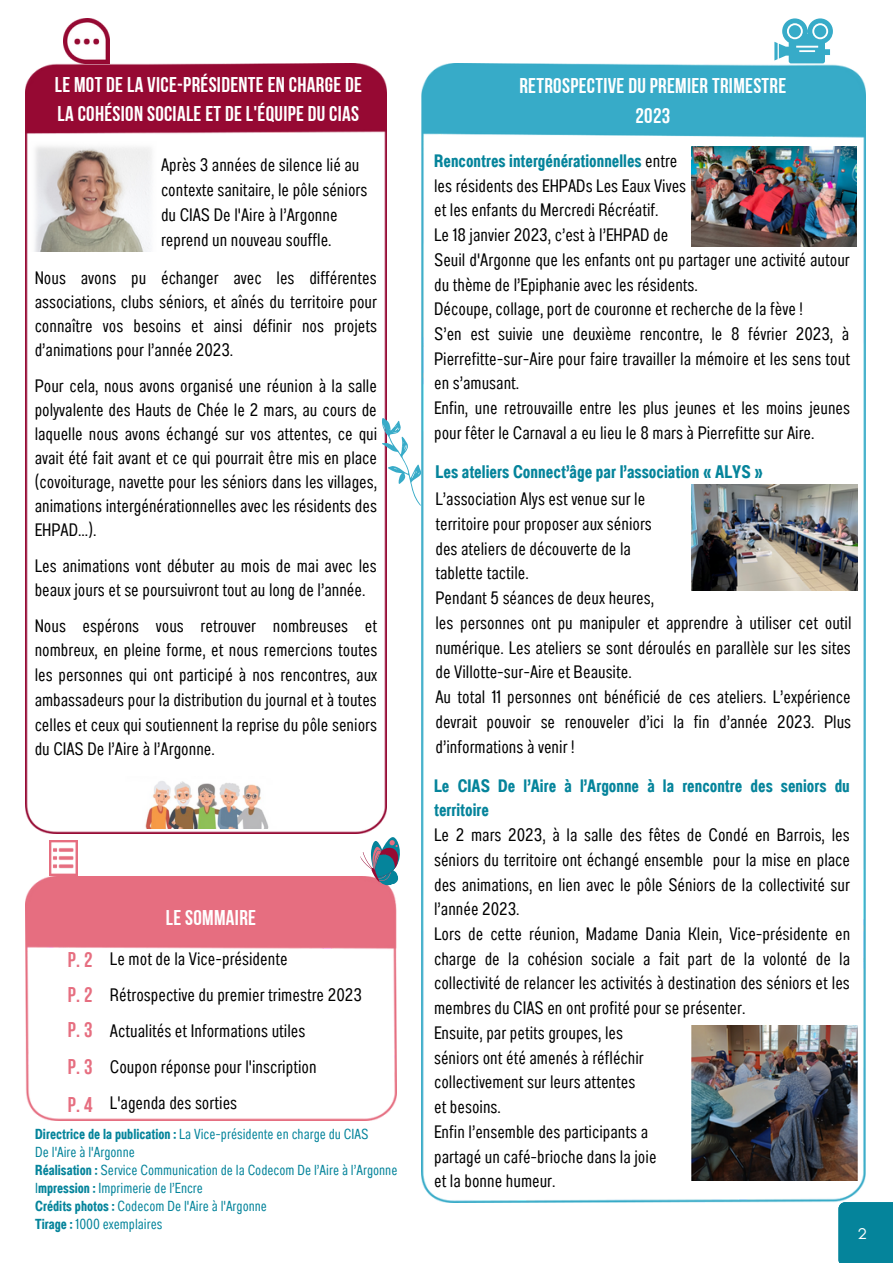
<style>
.page{position:relative;width:893px;height:1264px;background:#fff}
.page>*{position:absolute;margin:0;border:0;box-sizing:border-box;transform-origin:0 0}
.t1{font:21.3px/29.2px "Bebas Neue Cyrillic";letter-spacing:.015em;color:#fff}
.t2{font:21.3px "Bebas Neue Cyrillic";color:#e66e80}
.t3{font:18.15px "Anantason Bold Wd 50";color:#05849b}
.t4{font:18px/24.8px "Anantason Wd 50";color:#000;text-align:justify}
.t5{font:18px/24.8px "Anantason Bold Wd 50";color:#05849b}
.t6{font:15.9px "Glacial Indifference";color:#fff}
.t7{font:14.55px "Anantason Wd 50";color:#05849b}
.s1{font-family:"Anantason Bold Wd 50"}
.s2{font-family:"Anantason Wd 50";color:#000}
</style>
<div class="page">
<img style="left:63px;top:18px;width:46px;height:45px">
<img style="left:49px;top:841px;width:29px;height:34px">
<div style="left:838px;top:1202px;width:54px;height:60px;background:#05849b"></div>
<img style="left:26px;top:63px;width:360px;height:770px">
<img style="left:124px;top:776px;width:164px;height:52px">
<img style="left:421px;top:63px;width:444px;height:1139px">
<svg style="left:774px;top:18px;width:58px;height:45px"></svg>
<div style="left:788px;top:25px;width:12px;height:12px;background:#37abc8;border-radius:50%"></div>
<img style="left:691px;top:146px;width:165px;height:100px">
<img style="left:691px;top:484px;width:166px;height:106px">
<img style="left:26px;top:876px;width:370px;height:244px">
<svg style="left:359px;top:837px;width:41px;height:51px"></svg>
<img style="left:691px;top:1025px;width:166px;height:155px">
<img style="left:30px;top:141px;width:127px;height:110px">
<svg style="left:382px;top:418px;width:39px;height:87px"></svg>
<p class="t1" style="left:55px;top:72px;width:309px">LE MOT DE LA VICE-PRÉSIDENTE EN CHARGE DE<br>LA COHÉSION SOCIALE ET DE L'ÉQUIPE DU CIAS</p>
<p class="t4" style="left:161px;top:153px;width:200px">Après 3 années de silence lié au</p>
<p class="t4" style="left:161px;top:177px;width:208px">contexte sanitaire, le pôle séniors</p>
<p class="t4" style="left:161px;top:202px;width:178px">du CIAS De l'Aire à l’Argonne</p>
<p class="t4" style="left:161px;top:227px;width:172px">reprend un nouveau souffle.</p>
<p class="t4" style="left:35px;top:266px;width:344px;line-height:24px">Nous avons pu échanger avec les différentes associations, clubs séniors, et aînés du territoire pour connaître vos besoins et ainsi définir nos projets d’animations pour l’année 2023.</p>
<p class="t4" style="left:35px;top:373px;width:344px;line-height:24px">Pour cela, nous avons organisé une réunion à la salle polyvalente des Hauts de Chée le 2 mars, au cours de laquelle nous avons échangé sur vos attentes, ce qui avait été fait avant et ce qui pourrait être mis en place (covoiturage, navette pour les séniors dans les villages, animations intergénérationnelles avec les résidents des EHPAD...).</p>
<p class="t4" style="left:35px;top:553px;width:343px;line-height:24px">Les animations vont débuter au mois de mai avec les beaux jours et se poursuivront tout au long de l’année.</p>
<p class="t4" style="left:35px;top:613px;width:344px">Nous espérons vous retrouver nombreuses et nombreux, en pleine forme, et nous remercions toutes les personnes qui ont participé à nos rencontres, aux ambassadeurs pour la distribution du journal et à toutes celles et ceux qui soutiennent la reprise du pôle seniors du CIAS De l’Aire à l’Argonne.</p>
<p class="t2" style="left:68px;top:950px;width:26px">P.2</p>
<p class="t2" style="left:68px;top:985px;width:26px">P.2</p>
<p class="t2" style="left:68px;top:1020px;width:26px">P.3</p>
<p class="t2" style="left:68px;top:1058px;width:26px">P.3</p>
<p class="t2" style="left:68px;top:1095px;width:26px">P.4</p>
<p class="t1" style="left:166px;top:904px;width:92px">LE SOMMAIRE</p>
<p class="t4" style="left:110px;top:946px;width:179px">Le mot de la Vice-présidente</p>
<p class="t4" style="left:110px;top:982px;width:253px">Rétrospective du premier trimestre 2023</p>
<p class="t4" style="left:110px;top:1018px;width:197px">Actualités et Informations utiles</p>
<p class="t4" style="left:110px;top:1054px;width:208px">Coupon réponse pour l'inscription</p>
<p class="t4" style="left:110px;top:1090px;width:129px">L'agenda des sorties</p>
<p class="t7" style="left:35px;top:1125px;width:335px"><span class="s1">Directrice de la publication :</span> La Vice-présidente en charge du CIAS</p>
<p class="t7" style="left:35px;top:1143px;width:101px">De l'Aire à l'Argonne</p>
<p class="t7" style="left:35px;top:1161px;width:364px"><span class="s1">Réalisation :</span> Service Communication de la Codecom De l’Aire à l’Argonne</p>
<p class="t7" style="left:35px;top:1179px;width:169px">I<span class="s1">mpression :</span> Imprimerie de l’Encre</p>
<p class="t7" style="left:35px;top:1197px;width:233px"><span class="s1">Crédits photos :</span> Codecom De l'Aire à l'Argonne</p>
<p class="t7" style="left:35px;top:1215px;width:129px"><span class="s1">Tirage :</span> 1000 exemplaires</p>
<p class="t1" style="left:519px;top:73px;width:268px">RETROSPECTIVE DU PREMIER TRIMESTRE</p>
<p class="t1" style="left:635px;top:103px;width:36px">2023</p>
<p class="t5" style="left:434px;top:148px;width:245px">Rencontres intergénérationnelles <span class="s2">entre</span></p>
<p class="t4" style="left:434px;top:173px;width:253px">les résidents des EHPADs Les Eaux Vives</p>
<p class="t4" style="left:434px;top:198px;width:226px">et les enfants du Mercredi Récréatif.</p>
<p class="t4" style="left:434px;top:222px;width:236px">Le 18 janvier 2023, c’est à l’EHPAD de</p>
<p class="t4" style="left:434px;top:247px;width:417px">Seuil d'Argonne que les enfants ont pu partager une activité autour du thème de l’Epiphanie avec les résidents.</p>
<p class="t4" style="left:434px;top:297px;width:370px">Découpe, collage, port de couronne et recherche de la fève !</p>
<p class="t4" style="left:434px;top:321px;width:417px">S’en est suivie une deuxième rencontre, le 8 février 2023, à Pierrefitte-sur-Aire pour faire travailler la mémoire et les sens tout en s’amusant.</p>
<p class="t4" style="left:434px;top:395px;width:417px">Enfin, une retrouvaille entre les plus jeunes et les moins jeunes pour fêter le Carnaval a eu lieu le 8 mars à Pierrefitte sur Aire.</p>
<p class="t3" style="left:435px;top:461px;width:329px">Les ateliers Connect’âge par l’association « ALYS »</p>
<p class="t4" style="left:435px;top:486px;width:211px">L’association Alys est venue sur le</p>
<p class="t4" style="left:435px;top:511px;width:218px">territoire pour proposer aux séniors</p>
<p class="t4" style="left:435px;top:536px;width:197px">des ateliers de découverte de la</p>
<p class="t4" style="left:435px;top:560px;width:95px">tablette tactile.</p>
<p class="t4" style="left:435px;top:585px;width:220px">Pendant 5 séances de deux heures,</p>
<p class="t4" style="left:435px;top:610px;width:417px">les personnes ont pu manipuler et apprendre à utiliser cet outil numérique. Les ateliers se sont déroulés en parallèle sur les sites de Villotte-sur-Aire et Beausite.</p>
<p class="t4" style="left:435px;top:684px;width:417px">Au total 11 personnes ont bénéficié de ces ateliers. L’expérience devrait pouvoir se renouveler d’ici la fin d’année 2023. Plus d’informations à venir !</p>
<p class="t5" style="left:434px;top:773px;width:417px">Le CIAS De l’Aire à l’Argonne à la rencontre des seniors du territoire</p>
<p class="t4" style="left:434px;top:822px;width:417px">Le 2 mars 2023, à la salle des fêtes de Condé en Barrois, les séniors du territoire ont échangé ensemble pour la mise en place des animations, en lien avec le pôle Séniors de la collectivité sur l’année 2023.</p>
<p class="t4" style="left:434px;top:921px;width:417px">Lors de cette réunion, Madame Dania Klein, Vice-présidente en charge de la cohésion sociale a fait part de la volonté de la collectivité de relancer les activités à destination des séniors et les membres du CIAS en ont profité pour se présenter.</p>
<p class="t4" style="left:434px;top:1020px;width:190px">Ensuite, par petits groupes, les</p>
<p class="t4" style="left:434px;top:1045px;width:211px">séniors ont été amenés à réfléchir</p>
<p class="t4" style="left:434px;top:1069px;width:203px">collectivement sur leurs attentes</p>
<p class="t4" style="left:434px;top:1094px;width:68px">et besoins.</p>
<p class="t4" style="left:434px;top:1119px;width:215px">Enfin l’ensemble des participants a</p>
<p class="t4" style="left:434px;top:1144px;width:224px">partagé un café-brioche dans la joie</p>
<p class="t4" style="left:434px;top:1168px;width:123px">et la bonne humeur.</p>
<p class="t6" style="left:857px;top:1223px;width:11px">2</p>
</div>
